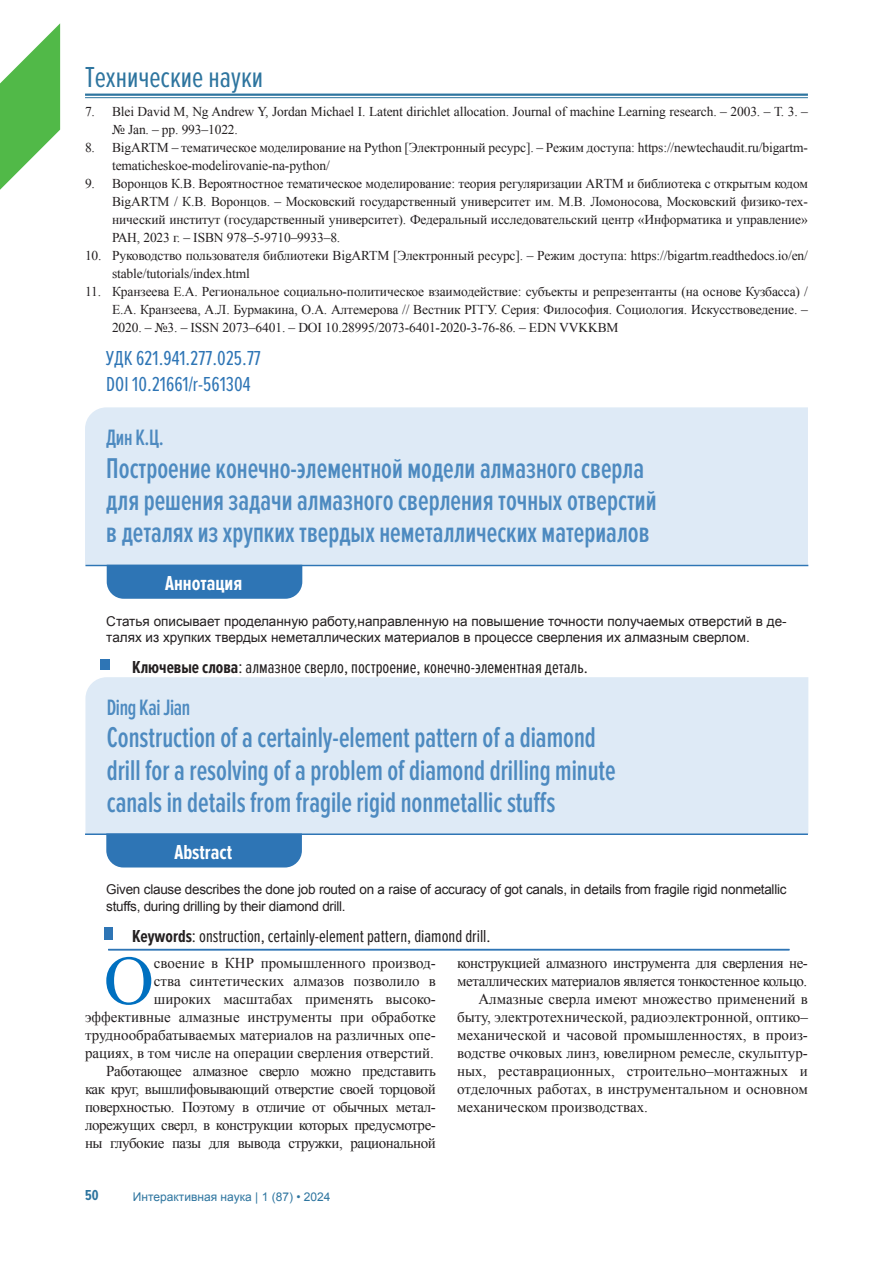
<style>
.page{position:relative;width:893px;height:1263px;background:#fff}
.page>*{position:absolute;margin:0;border:0;box-sizing:border-box;transform-origin:0 0}
.Текст_статьи{font:69.3px "Times New Roman";color:#0070c0}
.t1{font:30px "Proxima Nova Ex Cn";color:#2e759f}
.t2{font:600 29.7px/32.4px "Proxima Nova Ex Cn";color:#4d8ac0;scale:.91 1}
.t3{font:600 23.1px "Proxima Nova Ex Cn";letter-spacing:-.015em;color:#4d8ac0;scale:.91 1}
.t4{font:21px "Proxima Nova Ex Cn";color:#2e75b5}
.t5{font:700 21px "Proxima Nova Ex Cn";color:#fff}
.t6{font:18px "Proxima Nova Ex Cn";color:#231f20}
.Текст_статьи-2{font:15px/18px "Times New Roman";color:#231f20;text-align:justify}
.Текст_статьи-3{font:15px/18px "Times New Roman";letter-spacing:-.03em;color:#231f20}
.t7{font:700 15px "Proxima Nova Ex Cn";color:#2e759f}
.t8{font:13.5px/18px "Times New Roman";letter-spacing:-.01em;color:#231f20}
.t9{font:13.5px/16.2px "Arial";letter-spacing:-.01em;color:#231f20}
.t10{font:12px "Arial";color:#2e759f}
.s1{font-weight:700}
</style>
<div class="page">
<hr style="left:85px;top:94px;width:723px;height:2px;background:#2e759f">
<hr style="left:85px;top:97px;width:723px;height:1px;background:#2e759f">
<svg style="left:0;top:23px;width:60px;height:167px"></svg>
<div style="left:85px;top:407px;width:723px;height:158px;background:#deeaf6"></div>
<hr style="left:85px;top:565px;width:723px;height:1px;background:#2e75b5">
<div style="left:107px;top:566px;width:195px;height:33px;background:#2e75b5"></div>
<div style="left:100px;top:659px;width:10px;height:10px;background:#2e75b5"></div>
<div style="left:85px;top:677px;width:723px;height:156px;background:#deeaf6"></div>
<hr style="left:85px;top:833px;width:723px;height:2px;background:#2e75b5">
<div style="left:106px;top:833px;width:196px;height:34px;background:#2e75b5"></div>
<div style="left:104px;top:927px;width:9px;height:12px;background:#2e75b5"></div>
<hr style="left:108px;top:949px;width:682px;height:1px;background:#2e75b5">
<h2 class="t1" style="left:85px;top:61px;width:180px">Технические науки</h2>
<p class="t8" style="left:112px;top:102px;width:697px;text-indent:-27px">7. Blei David M, Ng Andrew Y, Jordan Michael I. Latent dirichlet allocation. Journal of machine Learning research. – 2003. – Т. 3. – № Jan. – pp. 993–1022.</p>
<p class="t8" style="left:112px;top:138px;width:697px;text-indent:-27px">8. BigARTM – тематическое моделирование на Python [Электронный ресурс]. – Режим доступа: https://newtechaudit.ru/bigartm&shy;tematicheskoe-modelirovanie-na-python/</p>
<p class="t8" style="left:112px;top:174px;width:697px;text-align:justify;text-indent:-27px">9. Воронцов К.В. Вероятностное тематическое моделирование: теория регуляризации АRТМ и библиотека с открытым кодом ВigАRТМ / К.В. Воронцов. – Московский государственный университет им. М.В. Ломоносова, Московский физико-тех&shy;нический институт (государственный университет). Федеральный исследовательский центр «Информатика и управление» РАН, 2023 г. – ISBN 978–5-9710–9933–8.</p>
<p class="t8" style="left:112px;top:246px;width:697px;text-indent:-27px">10. Руководство пользователя библиотеки BigARTM [Электронный ресурс]. – Режим доступа: https://bigartm.readthedocs.io/en/ stable/tutorials/index.html</p>
<p class="t8" style="left:112px;top:282px;width:697px;text-align:justify;text-indent:-27px">11. Кранзеева Е.А. Региональное социально-политическое взаимодействие: субъекты и репрезентанты (на основе Кузбасса) / Е.А. Кранзеева, А.Л. Бурмакина, О.А. Алтемерова // Вестник РГГУ. Серия: Философия. Социология. Искусствоведение. – 2020. – №3. – ISSN 2073–6401. – DOI 10.28995/2073-6401-2020-3-76-86. – EDN VVKKBM</p>
<p class="t4" style="left:106px;top:347px;width:156px">УДК 621.941.277.025.77</p>
<p class="t4" style="left:106px;top:372px;width:146px">DOI 10.21661/r-561304</p>
<p class="t3" style="left:106px;top:425px;width:65px">Дин К.Ц.</p>
<p class="t2" style="left:106px;top:452px;width:606px">Построение конечно-элементной модели алмазного сверла для решения задачи алмазного сверления точных отверстий в деталях из хрупких твердых неметаллических материалов</p>
<p class="t5" style="left:165px;top:571px;width:79px">Аннотация</p>
<p class="t9" style="left:106px;top:613px;width:682px">Статья описывает проделанную работу,направленную на повышение точности получаемых отверстий в де&shy;талях из хрупких твердых неметаллических материалов в процессе сверления их алмазным сверлом.</p>
<p class="t6" style="left:132px;top:657px;width:457px"><span class="s1">Ключевые слова</span>: алмазное сверло, построение, конечно-элементная деталь.</p>
<p class="t3" style="left:107px;top:695px;width:93px">Ding Kai Jian</p>
<p class="t2" style="left:107px;top:722px;width:561px">Construction of a certainly-element pattern of a diamond drill for a resolving of a problem of diamond drilling minute canals in details from fragile rigid nonmetallic stuffs</p>
<p class="t5" style="left:174px;top:840px;width:59px">Abstract</p>
<p class="t9" style="left:106px;top:882px;width:682px">Given clause describes the done job routed on a raise of accuracy of got canals, in details from fragile rigid nonmetallic stuffs, during drilling by their diamond drill.</p>
<p class="t6" style="left:132px;top:926px;width:360px"><span class="s1">Keywords</span>: onstruction, certainly-element pattern, diamond drill.</p>
<p class="Текст_статьи" style="left:104px;top:934px;width:52px">О</p>
<p class="Текст_статьи-2" style="left:85px;top:953px;width:352px;text-align:right">своение в КНР промышленного производ-<br>ства синтетических алмазов позволило в<br>широких масштабах применять высоко&shy;эффективные алмазные инструменты при обработке труднообрабатываемых материалов на различных опе&shy;рациях, в том числе на операции сверления отверстий.</p>
<p class="Текст_статьи-2" style="left:85px;top:1061px;width:352px;text-indent:21px">Работающее алмазное сверло можно представить как круг, вышлифовывающий отверстие своей торцовой поверхностью. Поэтому в отличие от обычных метал&shy;лорежущих сверл, в конструкции которых предусмотре&shy;ны глубокие пазы для вывода стружки, рациональной</p>
<p class="Текст_статьи-3" style="left:457px;top:954px;width:352px">конструкцией алмазного инструмента для сверления не&shy;металлических материалов является тонкостенное кольцо.</p>
<p class="Текст_статьи-2" style="left:457px;top:990px;width:352px;text-indent:21px">Алмазные сверла имеют множество применений в быту, электротехнической, радиоэлектронной, оптико– механической и часовой промышленностях, в произ&shy;водстве очковых линз, ювелирном ремесле, скульптур&shy;ных, реставрационных, строительно–монтажных и отделочных работах, в инструментальном и основном механическом производствах.</p>
<p class="t7" style="left:85px;top:1186px;width:15px">50</p>
<p class="t10" style="left:133px;top:1189px;width:199px">Интерактивная наука | 1 (87) • 2024</p>
</div>
